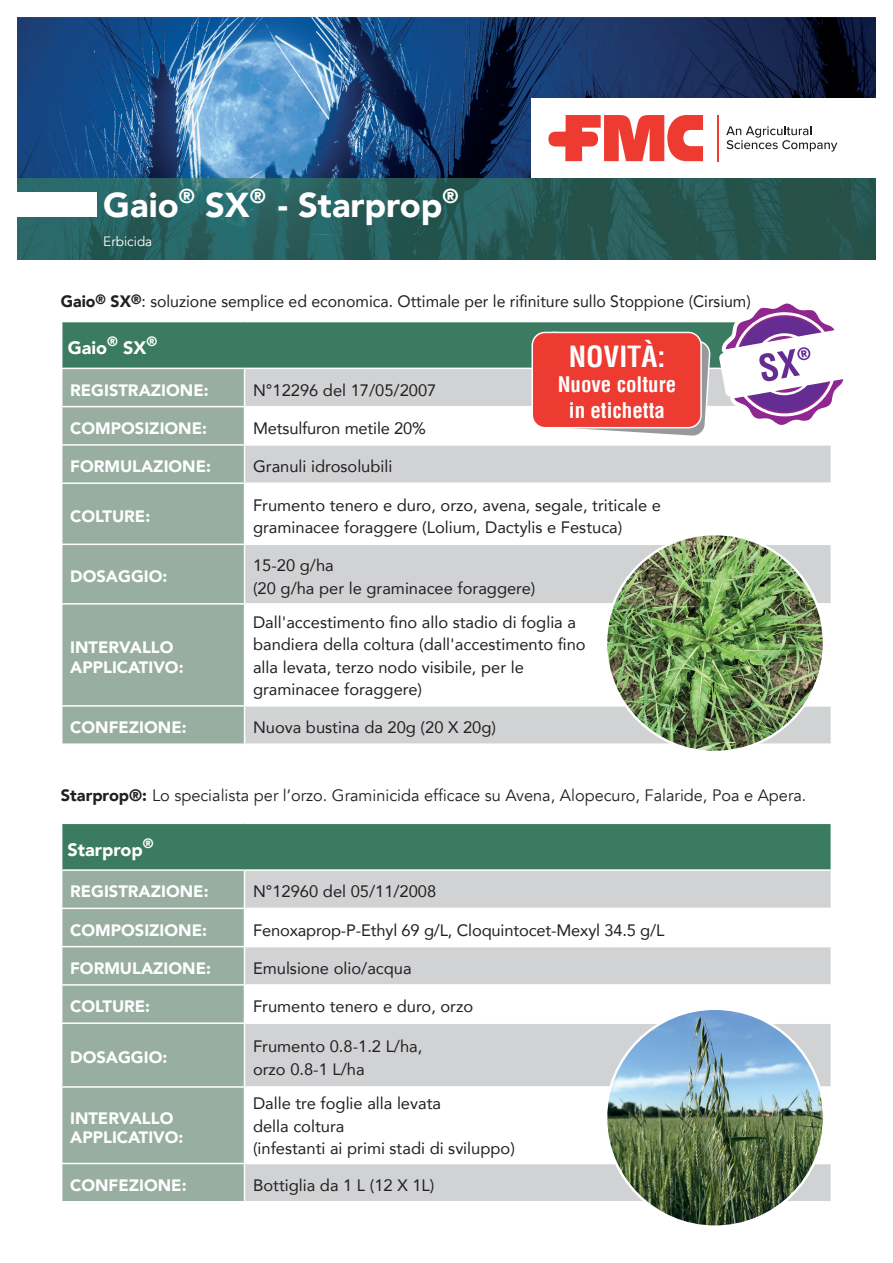
<style>
.page{position:relative;width:893px;height:1263px;background:#fff}
.page>*{position:absolute;margin:0;border:0;box-sizing:border-box;transform-origin:0 0}
.t1{font:900 34.5px "Avenir";color:#fff}
.t2{font:700 condensed 28.5px "Helvetica LT";color:#fff}
.t3{font:700 condensed 21px/25.2px "Helvetica LT";color:#fff;text-align:center}
.t4{font:900 18px "Avenir";color:#fff}
.t5{font:16.5px/22.5px "Avenir";color:#231f20}
.t6{font:900 16.5px/19.8px "Avenir";color:#fff}
.t7{font:16.5px "Avenir";color:#231f20}
.t8{font:16.5px "Avenir";color:#231f20;scale:.96 1}
.t9{font:13.5px "Avenir";color:#fff}
.s1{font-weight:900}
</style>
<div class="page">
<img style="left:17px;top:17px;width:859px;height:161px">
<img style="left:17px;top:178px;width:859px;height:81px">
<div style="left:62px;top:322px;width:769px;height:46px;background:#3b7b61"></div>
<div style="left:62px;top:369px;width:182px;height:374px;background:#97aea0"></div>
<div style="left:245px;top:369px;width:586px;height:374px;background:#d1d2d4"></div>
<svg style="left:245px;top:407px;width:586px;height:298px"></svg>
<hr style="left:61px;top:406px;width:184px;height:1px;background:#fff">
<hr style="left:245px;top:406px;width:587px;height:1px;background:#fff">
<hr style="left:61px;top:444px;width:184px;height:2px;background:#fff">
<hr style="left:245px;top:444px;width:587px;height:2px;background:#fff">
<hr style="left:61px;top:482px;width:184px;height:2px;background:#fff">
<hr style="left:61px;top:544px;width:184px;height:1px;background:#fff">
<hr style="left:61px;top:603px;width:184px;height:2px;background:#fff">
<hr style="left:61px;top:705px;width:184px;height:2px;background:#fff">
<hr style="left:245px;top:482px;width:587px;height:2px;background:#fff">
<hr style="left:245px;top:544px;width:587px;height:1px;background:#fff">
<hr style="left:245px;top:603px;width:587px;height:2px;background:#fff">
<hr style="left:245px;top:705px;width:587px;height:2px;background:#fff">
<div style="left:62px;top:823px;width:769px;height:47px;background:#3b7b61"></div>
<svg style="left:62px;top:871px;width:182px;height:330px;background:#9ab0a3"></svg>
<div style="left:245px;top:871px;width:586px;height:330px;background:#d1d2d4"></div>
<svg style="left:245px;top:909px;width:586px;height:254px"></svg>
<hr style="left:61px;top:822px;width:183px;height:2px;background:#fff">
<hr style="left:244px;top:822px;width:588px;height:2px;background:#fff">
<hr style="left:61px;top:869px;width:183px;height:2px;background:#fff">
<hr style="left:244px;top:869px;width:588px;height:2px;background:#fff">
<hr style="left:61px;top:907px;width:183px;height:2px;background:#fff">
<hr style="left:244px;top:907px;width:588px;height:2px;background:#fff">
<hr style="left:61px;top:946px;width:183px;height:1px;background:#fff">
<hr style="left:244px;top:946px;width:588px;height:1px;background:#fff">
<hr style="left:61px;top:984px;width:183px;height:2px;background:#fff">
<hr style="left:61px;top:1022px;width:183px;height:2px;background:#fff">
<hr style="left:61px;top:1086px;width:183px;height:2px;background:#fff">
<hr style="left:61px;top:1163px;width:183px;height:1px;background:#fff">
<hr style="left:244px;top:984px;width:588px;height:2px;background:#fff">
<hr style="left:244px;top:1022px;width:588px;height:2px;background:#fff">
<hr style="left:244px;top:1086px;width:588px;height:2px;background:#fff">
<hr style="left:244px;top:1163px;width:588px;height:1px;background:#fff">
<img style="left:606px;top:534px;width:218px;height:218px;border-radius:109px">
<img style="left:606px;top:1009px;width:218px;height:217px;border-radius:109px">
<svg style="left:535px;top:331px;width:177px;height:107px"></svg>
<div style="left:532px;top:332px;width:169px;height:96px;background:#ee3b32;border-radius:13px"></div>
<div style="left:531px;top:332px;width:171px;height:96px;border:2px solid #fff;border-radius:13px"></div>
<div style="left:17px;top:192px;width:80px;height:25px;background:#fff"></div>
<svg style="left:719px;top:303px;width:125px;height:127px"></svg>
<div style="left:531px;top:98px;width:362px;height:80px;background:#fff"></div>
<svg style="left:548px;top:115px;width:155px;height:46px"></svg>
<hr style="left:718px;top:115px;width:1px;height:46px;background:#ee3b32">
<svg style="left:726px;top:126px;width:111px;height:26px"></svg>
<h1 class="t1" style="left:103px;top:175px;width:357px">Gaio<sup>®</sup> SX<sup>®</sup> - Starprop<sup>®</sup></h1>
<p class="t9" style="left:103px;top:233px;width:50px">Erbicida</p>
<p class="t8" style="left:61px;top:288px;width:720px"><span class="s1">Gaio</span><sup>®</sup> <span class="s1">SX</span><sup>®</sup>: soluzione semplice ed economica. Ottimale per le rifiniture sullo Stoppione (Cirsium)</p>
<p class="t4" style="left:68px;top:332px;width:91px">Gaio<sup>®</sup> SX<sup>®</sup></p>
<p class="t6" style="left:70px;top:380px;width:140px">REGISTRAZIONE:</p>
<p class="t5" style="left:253px;top:378px;width:185px">N°12296 del 17/05/2007</p>
<p class="t6" style="left:70px;top:418px;width:138px">COMPOSIZIONE:</p>
<p class="t5" style="left:253px;top:417px;width:174px">Metsulfuron metile 20%</p>
<p class="t6" style="left:70px;top:456px;width:142px">FORMULAZIONE:</p>
<p class="t5" style="left:253px;top:455px;width:141px">Granuli idrosolubili</p>
<p class="t6" style="left:70px;top:506px;width:82px">COLTURE:</p>
<p class="t5" style="left:253px;top:493px;width:409px">Frumento tenero e duro, orzo, avena, segale, triticale e graminacee foraggere (Lolium, Dactylis e Festuca)</p>
<p class="t6" style="left:70px;top:566px;width:99px">DOSAGGIO:</p>
<p class="t5" style="left:253px;top:554px;width:284px">15-20 g/ha<br>(20 g/ha per le graminacee foraggere)</p>
<h2 class="t2" style="left:569px;top:339px;width:98px">NOVITÀ:</h2>
<p class="t3" style="left:558px;top:372px;width:120px">Nuove colture in etichetta</p>
<p class="t6" style="left:70px;top:637px;width:115px">INTERVALLO<br>APPLICATIVO:</p>
<p class="t5" style="left:253px;top:610px;width:334px">Dall'accestimento fino allo stadio di foglia a bandiera della coltura (dall'accestimento fino alla levata, terzo nodo visibile, per le graminacee foraggere)</p>
<p class="t6" style="left:70px;top:717px;width:118px">CONFEZIONE:</p>
<p class="t5" style="left:253px;top:716px;width:245px">Nuova bustina da 20g (20 X 20g)</p>
<p class="t7" style="left:61px;top:785px;width:747px"><span class="s1">Starprop®:</span> Lo specialista per l’orzo. Graminicida efficace su Avena, Alopecuro, Falaride, Poa e Apera.</p>
<p class="t4" style="left:68px;top:834px;width:88px">Starprop<sup>®</sup></p>
<p class="t6" style="left:70px;top:881px;width:140px">REGISTRAZIONE:</p>
<p class="t5" style="left:253px;top:880px;width:185px">N°12960 del 05/11/2008</p>
<p class="t6" style="left:70px;top:920px;width:138px">COMPOSIZIONE:</p>
<p class="t5" style="left:253px;top:918px;width:413px">Fenoxaprop-P-Ethyl 69 g/L, Cloquintocet-Mexyl 34.5 g/L</p>
<p class="t6" style="left:70px;top:958px;width:142px">FORMULAZIONE:</p>
<p class="t5" style="left:253px;top:956px;width:160px">Emulsione olio/acqua</p>
<p class="t6" style="left:70px;top:996px;width:82px">COLTURE:</p>
<p class="t5" style="left:253px;top:995px;width:222px">Frumento tenero e duro, orzo</p>
<p class="t6" style="left:70px;top:1047px;width:99px">DOSAGGIO:</p>
<p class="t5" style="left:253px;top:1034px;width:171px">Frumento 0.8-1.2 L/ha, orzo 0.8-1 L/ha</p>
<p class="t6" style="left:70px;top:1107px;width:115px">INTERVALLO<br>APPLICATIVO:</p>
<p class="t5" style="left:253px;top:1092px;width:263px">Dalle tre foglie alla levata<br>della coltura<br>(infestanti ai primi stadi di sviluppo)</p>
<p class="t6" style="left:70px;top:1175px;width:118px">CONFEZIONE:</p>
<p class="t5" style="left:253px;top:1173px;width:183px">Bottiglia da 1 L (12 X 1L)</p>
</div>
